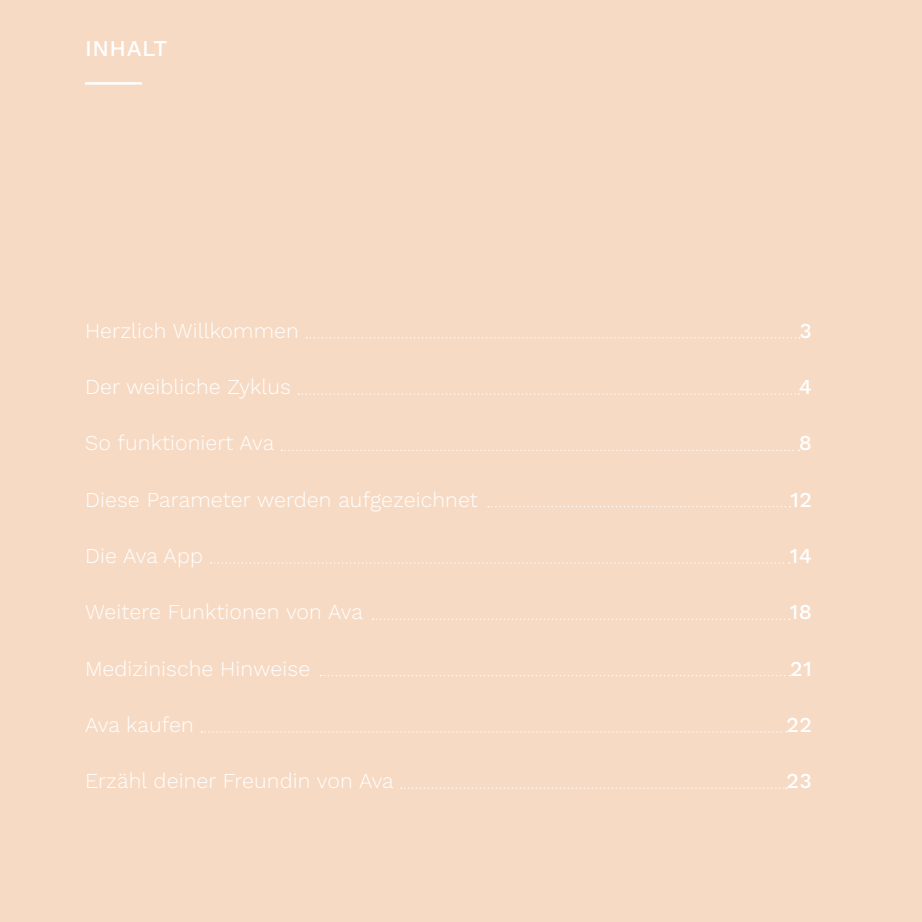
<style>
.page{position:relative;width:922px;height:922px;background:#fff}
.page>*{position:absolute;margin:0;border:0;box-sizing:border-box;transform-origin:0 0}
.t1{font:500 22.5px "Work Sans";letter-spacing:.025em;color:#fff}
.t2{font:300 21.25px "Work Sans";letter-spacing:.005em;color:#fff}
.t3{font:500 21.25px "Work Sans";letter-spacing:.025em;color:#fff}
</style>
<div class="page">
<div style="left:0;top:0;width:921px;height:921px;background:#f7dac4"></div>
<hr style="left:85px;top:82px;width:57px;height:3px;background:#fff">
<svg style="left:306px;top:337px;width:493px;height:1px"></svg>
<svg style="left:298px;top:393px;width:501px;height:1px"></svg>
<svg style="left:281px;top:449px;width:518px;height:2px"></svg>
<svg style="left:488px;top:506px;width:302px;height:1px"></svg>
<svg style="left:210px;top:562px;width:579px;height:1px"></svg>
<svg style="left:373px;top:618px;width:412px;height:1px"></svg>
<svg style="left:320px;top:675px;width:470px;height:1px"></svg>
<svg style="left:201px;top:731px;width:585px;height:1px"></svg>
<svg style="left:401px;top:787px;width:383px;height:1px"></svg>
<p class="t1" style="left:85px;top:35px;width:84px">INHALT</p>
<p class="t2" style="left:85px;top:318px;width:215px">Herzlich Willkommen</p>
<p class="t3" style="left:799px;top:318px;width:14px">3</p>
<p class="t2" style="left:85px;top:374px;width:207px">Der weibliche Zyklus</p>
<p class="t3" style="left:798px;top:374px;width:15px">4</p>
<p class="t2" style="left:85px;top:430px;width:190px">So funktioniert Ava</p>
<p class="t3" style="left:798px;top:430px;width:15px">8</p>
<p class="t2" style="left:85px;top:487px;width:394px">Diese Parameter werden aufgezeichnet</p>
<p class="t3" style="left:790px;top:487px;width:23px">12</p>
<p class="t2" style="left:85px;top:543px;width:119px">Die Ava App</p>
<p class="t3" style="left:789px;top:543px;width:24px">14</p>
<p class="t2" style="left:85px;top:599px;width:279px">Weitere Funktionen von Ava</p>
<p class="t3" style="left:789px;top:599px;width:24px">18</p>
<p class="t2" style="left:85px;top:655px;width:226px">Medizinische Hinweise</p>
<p class="t3" style="left:790px;top:655px;width:23px">21</p>
<p class="t2" style="left:85px;top:712px;width:110px">Ava kaufen</p>
<p class="t3" style="left:786px;top:712px;width:27px">22</p>
<p class="t2" style="left:85px;top:768px;width:310px">Erzähl deiner Freundin von Ava</p>
<p class="t3" style="left:786px;top:768px;width:27px">23</p>
</div>
